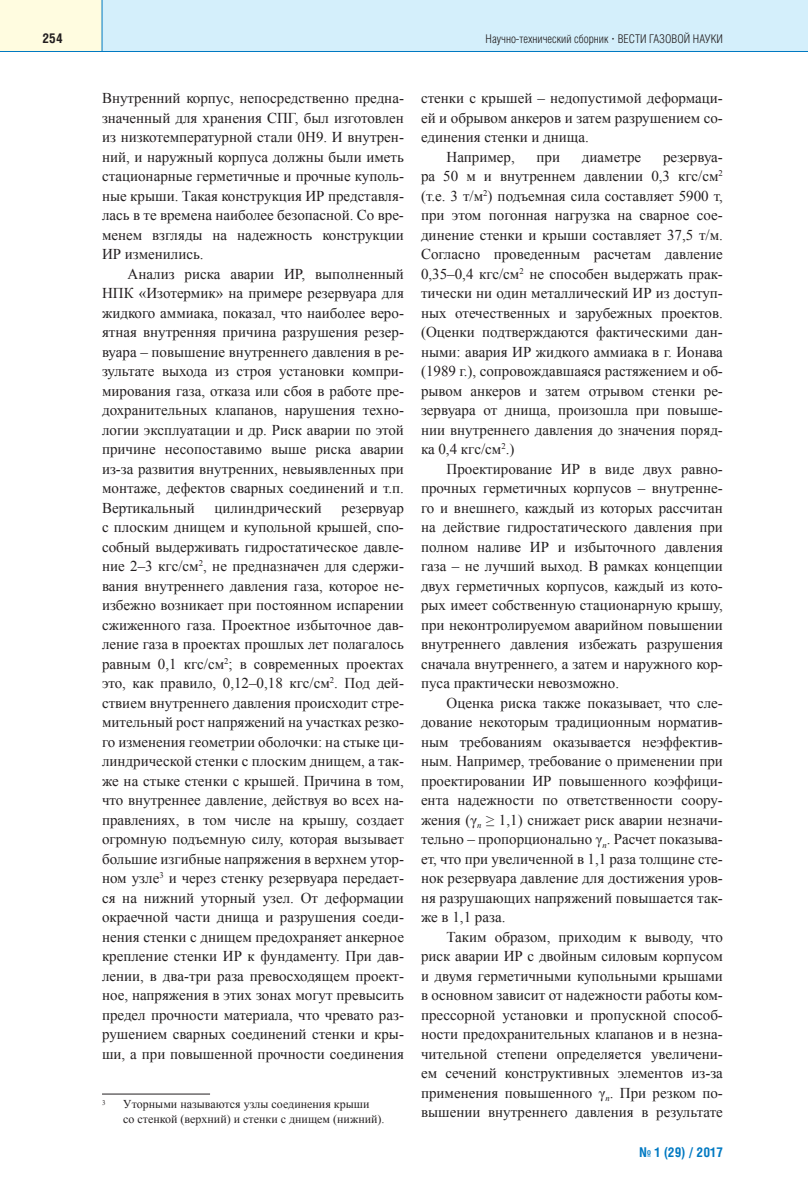
<style>
.page{position:relative;width:808px;height:1191px;background:#fff}
.page>*{position:absolute;margin:0;border:0;box-sizing:border-box;transform-origin:0 0}
.t1{font:15px/19.5px "Times New Roman";color:#231f20;text-align:justify}
.t2{font:700 13.5px "Helios Cond";color:#0079c2}
.t3{font:700 13.5px "Helios Cond";color:#231f20}
.t4{font:12px/14.4px "Times New Roman";color:#231f20}
.t5{font:300 12px "Helios Cond";color:#231f20}
.t6{font:6.9px "Times New Roman";color:#231f20}
.s1{font-family:"Times New Roman";font-weight:700}
</style>
<div class="page">
<div style="left:102px;top:0;width:706px;height:51px;background:#d4effb"></div>
<div style="left:0;top:0;width:102px;height:51px;background:#fffce0"></div>
<hr style="left:0;top:51px;width:808px;height:1px;background:#0079c2">
<hr style="left:102px;top:0;width:1px;height:51px;background:#0079c2">
<hr style="left:102px;top:1093px;width:108px;height:1px;background:#231f20">
<p class="t3" style="left:42px;top:33px;width:22px">254</p>
<p class="t5" style="left:486px;top:34px;width:239px">Научно-технический сборник <span class="s1">·</span> ВЕСТИ ГАЗОВОЙ НАУКИ</p>
<p class="t1" style="left:102px;top:88px;width:303px">Внутренний корпус, непосредственно предна&shy;значенный для хранения СПГ, был изготовлен из низкотемпературной стали 0Н9. И внутрен&shy;ний, и наружный корпуса должны были иметь стационарные герметичные и прочные куполь&shy;ные крыши. Такая конструкция ИР представля&shy;лась в те времена наиболее безопасной. Со вре&shy;менем взгляды на надежность конструкции ИР изменились.</p>
<p class="t1" style="left:102px;top:264px;width:303px;text-indent:26px">Анализ риска аварии ИР, выполненный НПК «Изотермик» на примере резервуара для жидкого аммиака, показал, что наиболее веро&shy;ятная внутренняя причина разрушения резер&shy;вуара – повышение внутреннего давления в ре&shy;зультате выхода из строя установки компри&shy;мирования газа, отказа или сбоя в работе пре&shy;дохранительных клапанов, нарушения техно&shy;логии эксплуатации и др. Риск аварии по этой причине несопоставимо выше риска аварии из-за развития внутренних, невыявленных при монтаже, дефектов сварных соединений и т.п.<br>Вертикальный</p>
<p class="t1" style="left:214px;top:498px;width:109px">цилиндрический</p>
<p class="t1" style="left:102px;top:498px;width:303px;text-indent:239px">резервуар с плоским днищем и купольной крышей, спо&shy;собный выдерживать гидростатическое давле&shy;ние 2–3 кгс/см<sup>2</sup>, не предназначен для сдержи&shy;вания внутреннего давления газа, которое не&shy;избежно возникает при постоянном испарении сжиженного газа. Проектное избыточное дав&shy;ление газа в проектах прошлых лет полагалось равным 0,1 кгс/см<sup>2</sup>; в современных проектах это, как правило, 0,12–0,18 кгс/см<sup>2</sup>. Под дей&shy;ствием внутреннего давления происходит стре&shy;мительный рост напряжений на участках резко&shy;го изменения геометрии оболочки: на стыке ци&shy;линдрической стенки с плоским днищем, а так&shy;же на стыке стенки с крышей. Причина в том, что внутреннее давление, действуя во всех на&shy;правлениях, в том числе на крышу, создает огромную подъемную силу, которая вызывает большие изгибные напряжения в верхнем утор&shy;ном узле<sup>3</sup> и через стенку резервуара передает&shy;ся на нижний уторный узел. От деформации окраечной части днища и разрушения соеди&shy;нения стенки с днищем предохраняет анкерное крепление стенки ИР к фундаменту. При дав&shy;лении, в два-три раза превосходящем проект&shy;ное, напряжения в этих зонах могут превысить предел прочности материала, что чревато раз&shy;рушением сварных соединений стенки и кры&shy;ши, а при повышенной прочности соединения</p>
<p class="t6" style="left:102px;top:1098px;width:5px">3</p>
<p class="t4" style="left:123px;top:1097px;width:263px">Уторными называются узлы соединения крыши<br>со стенкой (верхний) и стенки с днищем (нижний).</p>
<p class="t1" style="left:421px;top:88px;width:303px">стенки с крышей – недопустимой деформаци-</p>
<p class="t1" style="left:421px;top:108px;width:303px">ей и обрывом анкеров и затем разрушением со-</p>
<p class="t1" style="left:421px;top:127px;width:169px">единения стенки и днища.</p>
<p class="t1" style="left:446px;top:147px;width:70px">Например,</p>
<p class="t1" style="left:536px;top:147px;width:25px">при</p>
<p class="t1" style="left:582px;top:147px;width:61px">диаметре</p>
<p class="t1" style="left:421px;top:147px;width:303px;text-indent:242px">резервуа&shy;ра 50 м и внутреннем давлении 0,3 кгс/см<sup>2 </sup>(т.е. 3 т/м<sup>2</sup>) подъемная сила составляет 5900 т, при этом погонная нагрузка на сварное сое&shy;динение стенки и крыши составляет 37,5 т/м.<br>Согласно проведенным расчетам давление 0,35–0,4 кгс/см<sup>2</sup> не способен выдержать прак&shy;тически ни один металлический ИР из доступ&shy;ных отечественных и зарубежных проектов. (Оценки подтверждаются фактическими дан&shy;ными: авария ИР жидкого аммиака в г. Ионава (1989 г.), сопровождавшаяся растяжением и об&shy;рывом анкеров и затем отрывом стенки ре&shy;зервуара от днища, произошла при повыше&shy;нии внутреннего давления до значения поряд&shy;ка 0,4 кгс/см<sup>2</sup>.)</p>
<p class="t1" style="left:421px;top:459px;width:303px;text-indent:26px">Проектирование ИР в виде двух равно&shy;прочных герметичных корпусов – внутренне&shy;го и внешнего, каждый из которых рассчитан на действие гидростатического давления при полном наливе ИР и избыточного давления газа – не лучший выход. В рамках концепции двух герметичных корпусов, каждый из кото&shy;рых имеет собственную стационарную крышу, при неконтролируемом аварийном повышении внутреннего давления избежать разрушения сначала внутреннего, а затем и наружного кор&shy;пуса практически невозможно.</p>
<p class="t1" style="left:421px;top:693px;width:303px;text-indent:26px">Оценка риска также показывает, что сле&shy;дование некоторым традиционным норматив&shy;ным требованиям оказывается неэффектив&shy;ным. Например, требование о применении при проектировании ИР повышенного коэффици&shy;ента надежности по ответственности соору&shy;жения (γ<sub>n</sub> ≥ 1,1) снижает риск аварии незначи&shy;тельно – пропорционально γ<sub>n</sub>. Расчет показыва&shy;ет, что при увеличенной в 1,1 раза толщине сте&shy;нок резервуара давление для достижения уров&shy;ня разрушающих напряжений повышается так&shy;же в 1,1 раза.</p>
<p class="t1" style="left:421px;top:927px;width:303px;text-indent:26px">Таким образом, приходим к выводу, что риск аварии ИР с двойным силовым корпусом и двумя герметичными купольными крышами в основном зависит от надежности работы ком&shy;прессорной установки и пропускной способ&shy;ности предохранительных клапанов и в незна&shy;чительной степени определяется увеличени&shy;ем сечений конструктивных элементов из-за применения повышенного γ<sub>n</sub>. При резком по&shy;вышении внутреннего давления в результате</p>
<p class="t2" style="left:639px;top:1147px;width:85px">№ 1 (29) / 2017</p>
</div>
